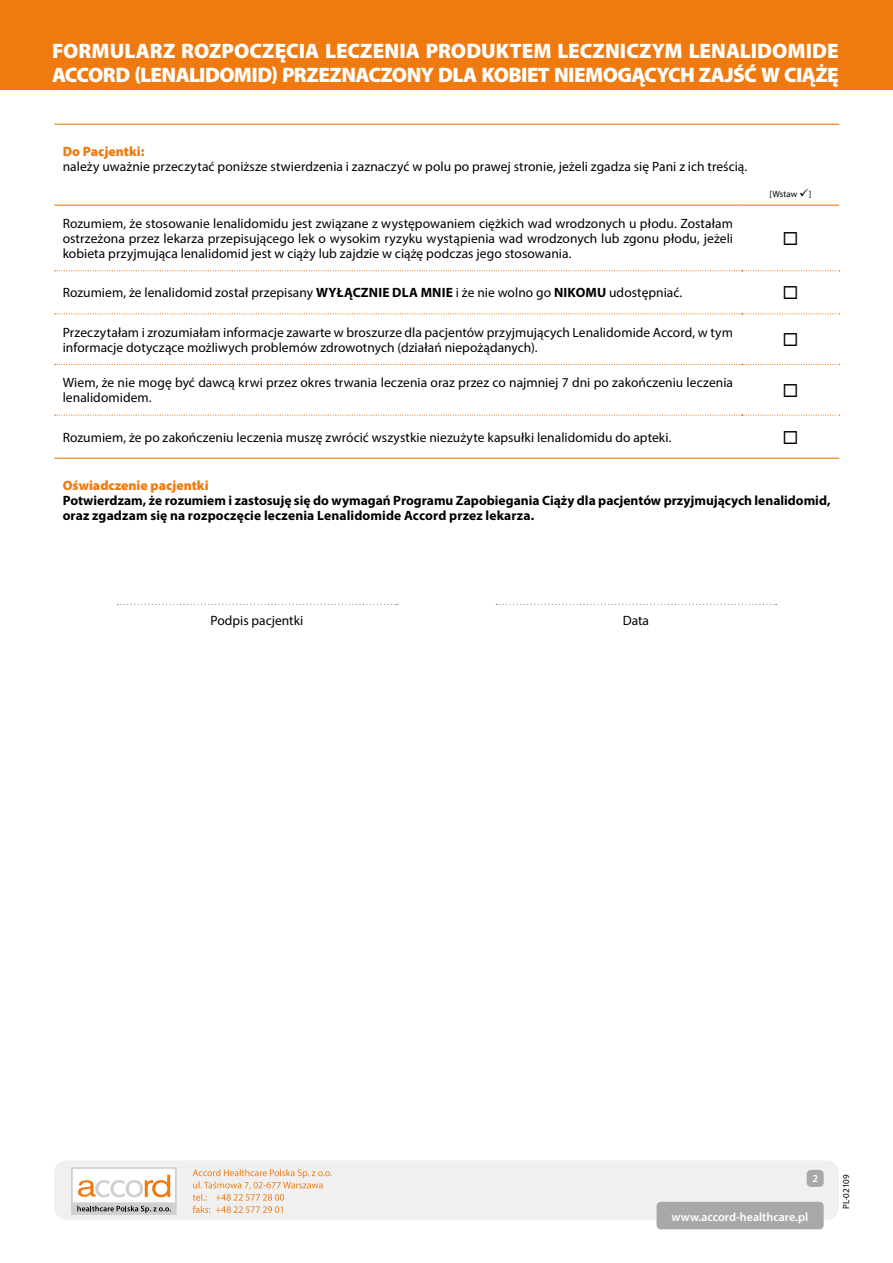
<style>
.page{position:relative;width:893px;height:1263px;background:#fff}
.page>*{position:absolute;margin:0;border:0;box-sizing:border-box;transform-origin:0 0}
.t1{font:900 21px/24px "Myriad Pro";letter-spacing:-.015em;color:#fff}
.tekst{font:13.5px/15px "Myriad Pro";letter-spacing:.005em;color:#000}
.tekst-2{font:700 13.5px/15px "Myriad Pro";letter-spacing:.005em;color:#000}
.tekst-3{font:900 13.5px "Myriad Pro";color:#ef7b10}
.t2{font:600 12px "Myriad Pro";color:#fff}
.t3{font:600 10.5px "Myriad Pro";color:#fff}
.tekst-4{font:9px "Myriad Pro";color:#000}
.s1{font-weight:700}
</style>
<div class="page">
<hr style="left:54px;top:124px;width:687px;height:1px;background:#ef7b10">
<hr style="left:741px;top:124px;width:98px;height:1px;background:#ef7b10">
<hr style="left:54px;top:205px;width:687px;height:1px;background:#ef7b10">
<hr style="left:741px;top:205px;width:98px;height:1px;background:#ef7b10">
<hr style="left:54px;top:458px;width:687px;height:1px;background:#ef7b10">
<hr style="left:741px;top:458px;width:98px;height:1px;background:#ef7b10">
<svg style="left:55px;top:270px;width:785px;height:1px"></svg>
<svg style="left:55px;top:313px;width:785px;height:1px"></svg>
<svg style="left:55px;top:364px;width:785px;height:1px"></svg>
<svg style="left:55px;top:415px;width:785px;height:1px"></svg>
<svg style="left:117px;top:604px;width:281px;height:1px"></svg>
<svg style="left:496px;top:604px;width:281px;height:1px"></svg>
<div style="left:0;top:0;width:893px;height:89px;background:#ef7b10"></div>
<div style="left:54px;top:1160px;width:785px;height:60px;background:#f0f0f0;border-radius:13px"></div>
<svg style="left:71px;top:1167px;width:106px;height:48px"></svg>
<svg style="left:193px;top:1169px;width:139px;height:44px"></svg>
<div style="left:657px;top:1202px;width:167px;height:27px;background:#a8a8a7;border-radius:4px"></div>
<div style="left:807px;top:1170px;width:17px;height:17px;background:#a8a8a7;border-radius:4px"></div>
<h1 class="t1" style="left:52px;top:39px;width:788px">FORMULARZ ROZPOCZĘCIA LECZENIA PRODUKTEM LECZNICZYM LENALIDOMIDE<br>ACCORD (LENALIDOMID) PRZEZNACZONY DLA KOBIET NIEMOGĄCYCH ZAJŚĆ W CIĄŻĘ</h1>
<p class="tekst-3" style="left:63px;top:143px;width:83px">Do Pacjentki:</p>
<p class="tekst" style="left:63px;top:158px;width:686px">należy uważnie przeczytać poniższe stwierdzenia i zaznaczyć w polu po prawej stronie, jeżeli zgadza się Pani z ich treścią.</p>
<p class="tekst-4" style="left:769px;top:188px;width:43px">[Wstaw ✓]</p>
<p class="tekst" style="left:63px;top:216px;width:672px;text-align:justify">Rozumiem, że stosowanie lenalidomidu jest związane z występowaniem ciężkich wad wrodzonych u płodu. Zostałam ostrzeżona przez lekarza przepisującego lek o wysokim ryzyku wystąpienia wad wrodzonych lub zgonu płodu, jeżeli kobieta przyjmująca lenalidomid jest w ciąży lub zajdzie w ciążę podczas jego stosowania.</p>
<p class="tekst" style="left:63px;top:285px;width:621px">Rozumiem, że lenalidomid został przepisany <span class="s1">WYŁĄCZNIE DLA MNIE</span> i że nie wolno go <span class="s1">NIKOMU</span> udostępniać.</p>
<p class="tekst" style="left:63px;top:324px;width:672px">Przeczytałam i zrozumiałam informacje zawarte w broszurze dla pacjentów przyjmujących Lenalidomide Accord, w tym informacje dotyczące możliwych problemów zdrowotnych (działań niepożądanych).</p>
<p class="tekst" style="left:63px;top:375px;width:672px">Wiem, że nie mogę być dawcą krwi przez okres trwania leczenia oraz przez co najmniej 7 dni po zakończeniu leczenia lenalidomidem.</p>
<p class="tekst" style="left:63px;top:429px;width:610px">Rozumiem, że po zakończeniu leczenia muszę zwrócić wszystkie niezużyte kapsułki lenalidomidu do apteki.</p>
<p class="tekst-3" style="left:63px;top:477px;width:147px">Oświadczenie pacjentki</p>
<p class="tekst-2" style="left:63px;top:492px;width:769px">Potwierdzam, że rozumiem i zastosuję się do wymagań Programu Zapobiegania Ciąży dla pacjentów przyjmujących lenalidomid, oraz zgadzam się na rozpoczęcie leczenia Lenalidomide Accord przez lekarza.</p>
<p class="tekst" style="left:211px;top:613px;width:94px">Podpis pacjentki</p>
<p class="tekst" style="left:623px;top:613px;width:28px">Data</p>
<p class="t3" style="left:812px;top:1172px;width:7px">2</p>
<p class="t2" style="left:672px;top:1209px;width:138px">www.accord-healthcare.pl</p>
<p class="tekst-4" style="left:841px;top:1209px;width:36px;rotate:-90deg">PL-02109</p>
</div>
